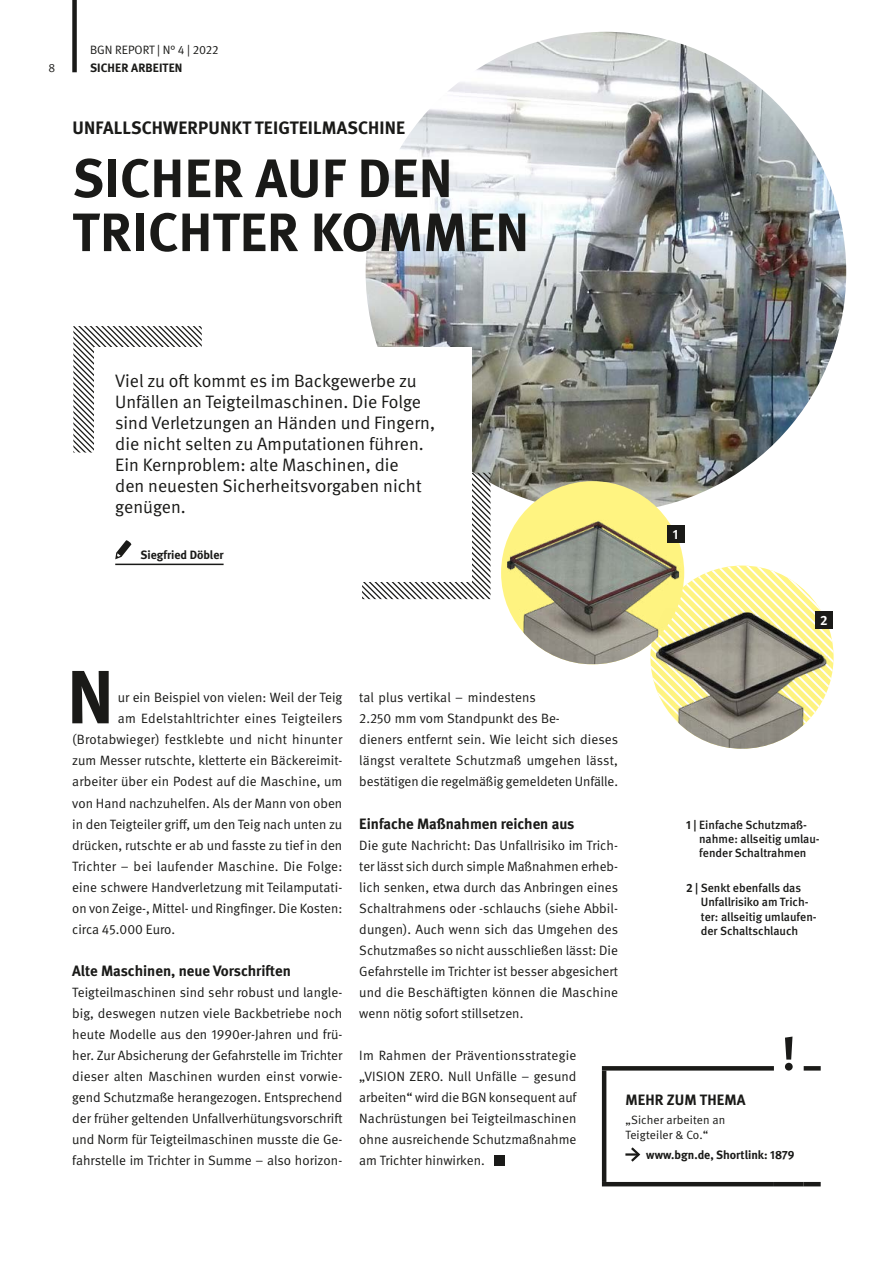
<style>
.page{position:relative;width:893px;height:1263px;background:#fff}
.page>*{position:absolute;margin:0;border:0;box-sizing:border-box;transform-origin:0 0}
.Copy_Initiale{font:700 75.3px "DGUV Meta";color:#1a1a18}
.H2_Head_38_R{font:700 54px/54px "DGUV Meta";letter-spacing:.01em;color:#1a1a18}
.Anleser_R{font:18px/21px "DGUV Meta";color:#1a1a18}
.H2_Overline_12_R{font:700 18px "DGUV Meta";letter-spacing:.01em;color:#1a1a18}
.H3_Zwischenhead{font:700 15px "DGUV Meta";color:#1a1a18}
.Info-Kasten_Headline{font:700 15px "DGUV Meta";letter-spacing:.01em;color:#1a1a18}
.Copy__SUPERMASTER{font:13.5px/21px "DGUV Meta";color:#1a1a18;text-align:justify}
.Copy_Initiale-2{font:13.5px "DGUV Meta";color:#1a1a18}
.Copy_Initiale-3{font:13.5px "DGUV Meta";letter-spacing:.02em;color:#1a1a18}
._02_Zwischenhead{font:700 13.5px "DGUV Meta";color:#fff}
.Art__Kopf_und_Pagina{font:12.15px "DGUV Meta";color:#1a1a18}
.H1-Kopf{font:700 12.15px "DGUV Meta";letter-spacing:.01em;color:#1a1a18}
.BU{font:500 12px/14.4px "DGUV Meta";color:#1a1a18}
.Info-Kasten{font:12px/15px "DGUV Meta";letter-spacing:.01em;color:#1a1a18}
.Info-Kasten-Link{font:700 12px "DGUV Meta";color:#1a1a18}
.Autor_R{font:700 12px "DGUV Meta";color:#1a1a18}
.Art__Kopf_und_Pagina-2{font:12px "DGUV Meta";color:#1a1a18}
.s1{font-weight:700}
</style>
<div class="page">
<img style="left:366px;top:32px;width:480px;height:480px;border-radius:240px">
<div style="left:494px;top:1155px;width:11px;height:10px;background:#1a1a18"></div>
<hr style="left:602px;top:1182px;width:172px;height:4px;background:#1a1a18">
<hr style="left:774px;top:1182px;width:30px;height:4px;background:#1a1a18">
<hr style="left:804px;top:1182px;width:17px;height:4px;background:#1a1a18">
<svg style="left:602px;top:1066px;width:172px;height:4px"></svg>
<svg style="left:804px;top:1066px;width:17px;height:4px"></svg>
<hr style="left:602px;top:1070px;width:4px;height:112px;background:#1a1a18">
<svg style="left:785px;top:1036px;width:8px;height:34px"></svg>
<hr style="left:625px;top:1153px;width:14px;height:3px;background:#1a1a18">
<svg style="left:629px;top:1147px;width:12px;height:15px"></svg>
<svg style="left:684px;top:565px;width:135px;height:42px"></svg>
<div style="left:501px;top:481px;width:183px;height:183px;background:#fff481;border-radius:50%"></div>
<img style="left:501px;top:519px;width:183px;height:145px">
<img style="left:650px;top:607px;width:184px;height:142px">
<div style="left:667px;top:525px;width:17px;height:17px;background:#1a1a18"></div>
<div style="left:815px;top:611px;width:17px;height:17px;background:#1a1a18"></div>
<svg style="left:362px;top:473px;width:128px;height:126px"></svg>
<svg style="left:73px;top:326px;width:129px;height:126px"></svg>
<div style="left:94px;top:347px;width:377px;height:234px;background:#fff"></div>
<hr style="left:115px;top:564px;width:109px;height:1px;background:#1a1a18">
<svg style="left:115px;top:540px;width:16px;height:19px"></svg>
<div style="left:72px;top:0;width:5px;height:72px;background:#1a1a18"></div>
<p class="Art__Kopf_und_Pagina" style="left:90px;top:43px;width:130px">BGN REPORT | N° 4 | 2022</p>
<p class="Art__Kopf_und_Pagina-2" style="left:48px;top:61px;width:8px">8</p>
<h1 class="H1-Kopf" style="left:90px;top:61px;width:94px">SICHER ARBEITEN</h1>
<h2 class="H2_Overline_12_R" style="left:72px;top:117px;width:334px">UNFALLSCHWERPUNKT TEIGTEILMASCHINE</h2>
<h2 class="H2_Head_38_R" style="left:73px;top:153px;width:458px">SICHER AUF DEN<br>TRICHTER KOMMEN</h2>
<p class="Anleser_R" style="left:115px;top:370px;width:321px">Viel zu oft kommt es im Backgewerbe zu Unfällen an Teigteilmaschinen. Die Folge sind Verletzungen an Händen und Fingern, die nicht selten zu Amputationen führen.<br>Ein Kernproblem: alte Maschinen, die<br>den neuesten Sicherheitsvorgaben nicht genügen.</p>
<p class="Autor_R" style="left:140px;top:548px;width:85px">Siegfried Döbler</p>
<p class="_02_Zwischenhead" style="left:673px;top:526px;width:7px">1</p>
<p class="_02_Zwischenhead" style="left:820px;top:612px;width:9px">2</p>
<p class="Copy_Initiale" style="left:67px;top:652px;width:48px">N</p>
<p class="Copy_Initiale-2" style="left:118px;top:690px;width:226px">ur ein Beispiel von vielen: Weil der Teig</p>
<p class="Copy_Initiale-3" style="left:118px;top:711px;width:226px">am Edelstahltrichter eines Teigteilers</p>
<p class="Copy_Initiale-3" style="left:72px;top:732px;width:271px">(Brotabwieger) festklebte und nicht hinunter</p>
<p class="Copy_Initiale-2" style="left:72px;top:753px;width:272px">zum Messer rutschte, kletterte ein Bäckereimit-</p>
<p class="Copy_Initiale-2" style="left:72px;top:774px;width:272px">arbeiter über ein Podest auf die Maschine, um</p>
<p class="Copy_Initiale-2" style="left:72px;top:795px;width:272px">von Hand nachzuhelfen. Als der Mann von oben</p>
<p class="Copy_Initiale-2" style="left:72px;top:816px;width:272px">in den Teigteiler griff, um den Teig nach unten zu</p>
<p class="Copy_Initiale-2" style="left:72px;top:837px;width:271px">drücken, rutschte er ab und fasste zu tief in den</p>
<p class="Copy_Initiale-2" style="left:72px;top:858px;width:272px">Trichter – bei laufender Maschine. Die Folge:</p>
<p class="Copy_Initiale-2" style="left:72px;top:879px;width:272px">eine schwere Handverletzung mit Teilamputati-</p>
<p class="Copy_Initiale-2" style="left:72px;top:900px;width:271px">on von Zeige-, Mittel- und Ringfinger. Die Kosten:</p>
<p class="Copy_Initiale-2" style="left:72px;top:921px;width:104px">circa 45.000 Euro.</p>
<h3 class="H3_Zwischenhead" style="left:72px;top:962px;width:220px">Alte Maschinen, neue Vorschriften</h3>
<p class="Copy__SUPERMASTER" style="left:72px;top:982px;width:272px">Teigteilmaschinen sind sehr robust und langle&shy;big, deswegen nutzen viele Backbetriebe noch heute Modelle aus den 1990er-Jahren und frü&shy;her. Zur Absicherung der Gefahrstelle im Trichter dieser alten Maschinen wurden einst vorwie&shy;gend Schutzmaße herangezogen. Entsprechend der früher geltenden Unfallverhütungsvorschrift und Norm für Teigteilmaschinen musste die Ge&shy;fahrstelle im Trichter in Summe – also horizon-</p>
<p class="Copy__SUPERMASTER" style="left:359px;top:687px;width:260px;text-align:left">tal plus vertikal – mindestens<br>2.250 mm vom Standpunkt des Be-<br>dieners entfernt sein. Wie leicht sich dieses längst veraltete Schutzmaß umgehen lässt, bestätigen die regelmäßig gemeldeten Unfälle.</p>
<h3 class="H3_Zwischenhead" style="left:359px;top:814px;width:217px">Einfache Maßnahmen reichen aus</h3>
<p class="Copy__SUPERMASTER" style="left:359px;top:835px;width:260px">Die gute Nachricht: Das Unfallrisiko im Trich&shy;ter lässt sich durch simple Maßnahmen erheb&shy;lich senken, etwa durch das Anbringen eines Schaltrahmens oder -schlauchs (siehe Abbil&shy;dungen). Auch wenn sich das Umgehen des Schutzmaßes so nicht ausschließen lässt: Die Gefahrstelle im Trichter ist besser abgesichert und die Beschäftigten können die Maschine wenn nötig sofort stillsetzen.</p>
<p class="Copy__SUPERMASTER" style="left:359px;top:1045px;width:219px">Im Rahmen der Präventionsstrategie „VISION ZERO. Null Unfälle – gesund arbeiten“ wird die BGN konsequent auf Nachrüstungen bei Teigteilmaschinen ohne ausreichende Schutzmaßnahme am Trichter hinwirken.</p>
<p class="BU" style="left:699px;top:818px;width:122px;text-indent:-13px"><span class="s1">1</span> | Einfache Schutzmaß&shy;nahme: allseitig umlau&shy;fender Schaltrahmen</p>
<p class="BU" style="left:701px;top:881px;width:117px;text-indent:-15px"><span class="s1">2</span> | Senkt ebenfalls das<br>Unfallrisiko am Trich&shy;ter: allseitig umlaufen&shy;der Schaltschlauch</p>
<p class="Info-Kasten_Headline" style="left:625px;top:1091px;width:122px">MEHR ZUM THEMA</p>
<p class="Info-Kasten" style="left:625px;top:1113px;width:101px">„Sicher arbeiten an<br>Teigteiler &amp; Co.“</p>
<p class="Info-Kasten-Link" style="left:646px;top:1147px;width:150px">www.bgn.de, Shortlink: 1879</p>
</div>
